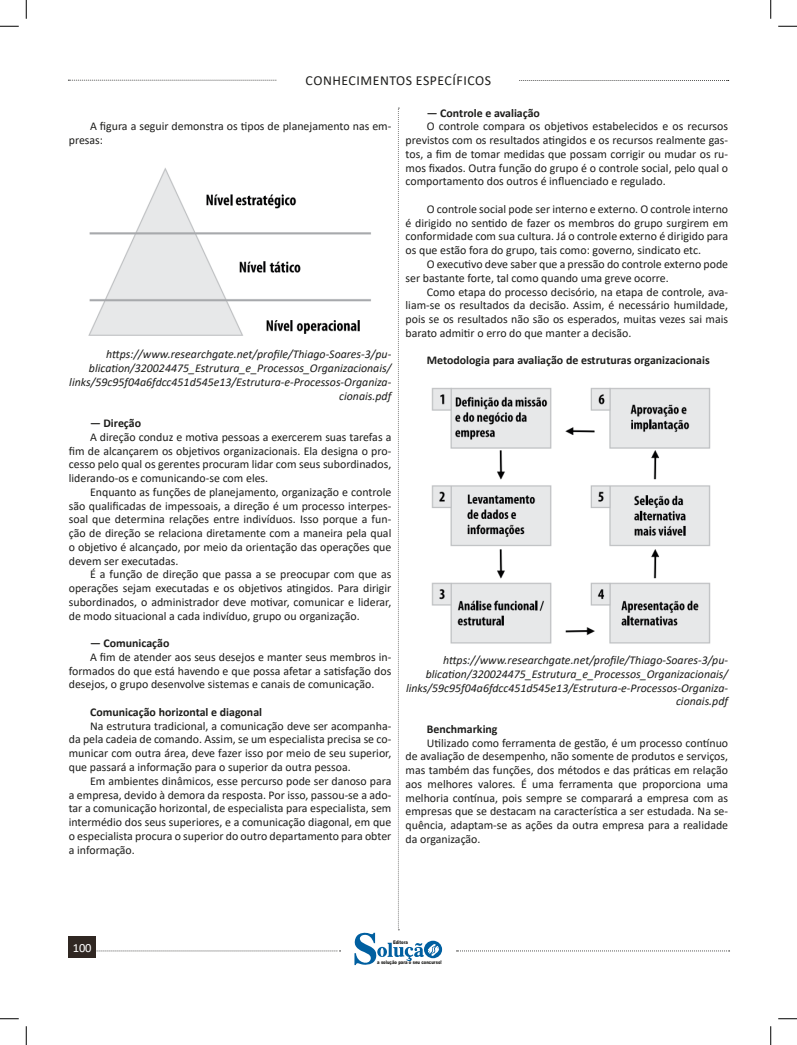
<style>
.page{position:relative;width:797px;height:1045px;background:#fff}
.page>*{position:absolute;margin:0;border:0;box-sizing:border-box;transform-origin:0 0}
.t1{font:13.75px "Calibri";letter-spacing:.04em;color:#1d1d1b}
.t2{font:12.5px "Calibri";letter-spacing:-.02em;color:#fff}
.t3{font:11.88px/13.8px "Calibri";color:#1d1d1b;text-align:justify}
.FONT_REF{font:italic 11.88px/13.8px "Calibri";color:#1d1d1b;text-align:right}
.TITULO_DE_ASSUNTO__CORPO{font:700 11.88px "Calibri";color:#1d1d1b}
.t4{font:900 5px "Arial";color:#1d1d1b;scale:.76 1}
</style>
<div class="page">
<svg style="left:96px;top:950px;width:244px;height:1px"></svg>
<svg style="left:68px;top:80px;width:209px;height:1px"></svg>
<svg style="left:519px;top:80px;width:209px;height:1px"></svg>
<svg style="left:456px;top:950px;width:273px;height:1px"></svg>
<div style="left:68px;top:936px;width:28px;height:22px;background:#302722"></div>
<svg style="left:354px;top:108px;width:88px;height:857px"></svg>
<img style="left:88px;top:160px;width:291px;height:184px">
<img style="left:409px;top:380px;width:302px;height:270px">
<svg style="left:0;top:25px;width:19px;height:2px"></svg>
<svg style="left:778px;top:25px;width:19px;height:2px"></svg>
<svg style="left:0;top:1018px;width:19px;height:1px"></svg>
<svg style="left:778px;top:1018px;width:19px;height:1px"></svg>
<svg style="left:25px;top:0;width:2px;height:19px"></svg>
<svg style="left:25px;top:1026px;width:2px;height:19px"></svg>
<svg style="left:770px;top:0;width:1px;height:19px"></svg>
<svg style="left:770px;top:1026px;width:1px;height:19px"></svg>
<p class="t1" style="left:305px;top:71px;width:187px">CONHECIMENTOS ESPECÍFICOS</p>
<p class="t3" style="left:69px;top:119px;width:324px;text-indent:21px">A figura a seguir demonstra os tipos de planejamento nas em&shy;presas:</p>
<p class="FONT_REF" style="left:69px;top:347px;width:323px">https://www.researchgate.net/profile/Thiago-Soares-3/pu&shy;blication/320024475_Estrutura_e_Processos_Organizacionais/ links/59c95f04a6fdcc451d545e13/Estrutura-e-Processos-Organiza&shy;cionais.pdf</p>
<p class="TITULO_DE_ASSUNTO__CORPO" style="left:90px;top:415px;width:53px">— Direção</p>
<p class="t3" style="left:69px;top:430px;width:324px;text-indent:21px">A direção conduz e motiva pessoas a exercerem suas tarefas a fim de alcançarem os objetivos organizacionais. Ela designa o pro&shy;cesso pelo qual os gerentes procuram lidar com seus subordinados, liderando-os e comunicando-se com eles.</p>
<p class="t3" style="left:69px;top:485px;width:324px;text-indent:21px">Enquanto as funções de planejamento, organização e controle são qualificadas de impessoais, a direção é um processo interpes&shy;soal que determina relações entre indivíduos. Isso porque a fun&shy;ção de direção se relaciona diretamente com a maneira pela qual o objetivo é alcançado, por meio da orientação das operações que devem ser executadas.</p>
<p class="t3" style="left:69px;top:567px;width:324px;text-indent:21px">É a função de direção que passa a se preocupar com que as operações sejam executadas e os objetivos atingidos. Para dirigir subordinados, o administrador deve motivar, comunicar e liderar, de modo situacional a cada indivíduo, grupo ou organização.</p>
<p class="TITULO_DE_ASSUNTO__CORPO" style="left:90px;top:635px;width:81px">— Comunicação</p>
<p class="t3" style="left:69px;top:650px;width:324px;text-indent:21px">A fim de atender aos seus desejos e manter seus membros in&shy;formados do que está havendo e que possa afetar a satisfação dos desejos, o grupo desenvolve sistemas e canais de comunicação.</p>
<p class="TITULO_DE_ASSUNTO__CORPO" style="left:90px;top:703px;width:173px">Comunicação horizontal e diagonal</p>
<p class="t3" style="left:69px;top:718px;width:324px;text-indent:21px">Na estrutura tradicional, a comunicação deve ser acompanha&shy;da pela cadeia de comando. Assim, se um especialista precisa se co&shy;municar com outra área, deve fazer isso por meio de seu superior, que passará a informação para o superior da outra pessoa.</p>
<p class="t3" style="left:69px;top:773px;width:324px;text-indent:21px">Em ambientes dinâmicos, esse percurso pode ser danoso para a empresa, devido à demora da resposta. Por isso, passou-se a ado&shy;tar a comunicação horizontal, de especialista para especialista, sem intermédio dos seus superiores, e a comunicação diagonal, em que o especialista procura o superior do outro departamento para obter a informação.</p>
<p class="TITULO_DE_ASSUNTO__CORPO" style="left:427px;top:104px;width:115px">— Controle e avaliação</p>
<p class="t3" style="left:405px;top:119px;width:324px;text-indent:21px">O controle compara os objetivos estabelecidos e os recursos previstos com os resultados atingidos e os recursos realmente gas&shy;tos, a fim de tomar medidas que possam corrigir ou mudar os ru&shy;mos fixados. Outra função do grupo é o controle social, pelo qual o comportamento dos outros é influenciado e regulado.</p>
<p class="t3" style="left:405px;top:202px;width:324px;text-indent:21px">O controle social pode ser interno e externo. O controle interno é dirigido no sentido de fazer os membros do grupo surgirem em conformidade com sua cultura. Já o controle externo é dirigido para os que estão fora do grupo, tais como: governo, sindicato etc.</p>
<p class="t3" style="left:405px;top:257px;width:324px;text-indent:21px">O executivo deve saber que a pressão do controle externo pode ser bastante forte, tal como quando uma greve ocorre.</p>
<p class="t3" style="left:405px;top:284px;width:324px;text-indent:21px">Como etapa do processo decisório, na etapa de controle, ava&shy;liam-se os resultados da decisão. Assim, é necessário humildade, pois se os resultados não são os esperados, muitas vezes sai mais barato admitir o erro do que manter a decisão.</p>
<p class="TITULO_DE_ASSUNTO__CORPO" style="left:427px;top:352px;width:284px">Metodologia para avaliação de estruturas organizacionais</p>
<p class="FONT_REF" style="left:406px;top:652px;width:323px">https://www.researchgate.net/profile/Thiago-Soares-3/pu&shy;blication/320024475_Estrutura_e_Processos_Organizacionais/ links/59c95f04a6fdcc451d545e13/Estrutura-e-Processos-Organiza&shy;cionais.pdf</p>
<p class="TITULO_DE_ASSUNTO__CORPO" style="left:427px;top:720px;width:72px">Benchmarking</p>
<p class="t3" style="left:405px;top:735px;width:324px;text-indent:21px">Utilizado como ferramenta de gestão, é um processo contínuo de avaliação de desempenho, não somente de produtos e serviços, mas também das funções, dos métodos e das práticas em relação aos melhores valores. É uma ferramenta que proporciona uma melhoria contínua, pois sempre se comparará a empresa com as empresas que se destacam na característica a ser estudada. Na se&shy;quência, adaptam-se as ações da outra empresa para a realidade da organização.</p>
<p class="t2" style="left:73px;top:939px;width:20px">100</p>
<p class="t2" style="left:70px;top:942px;width:20px">100</p>
<p class="t4" style="left:393px;top:939px;width:21px">Editora</p>
<p class="t4" style="left:377px;top:959px;width:86px">a solução para o seu concurso!</p>
</div>
